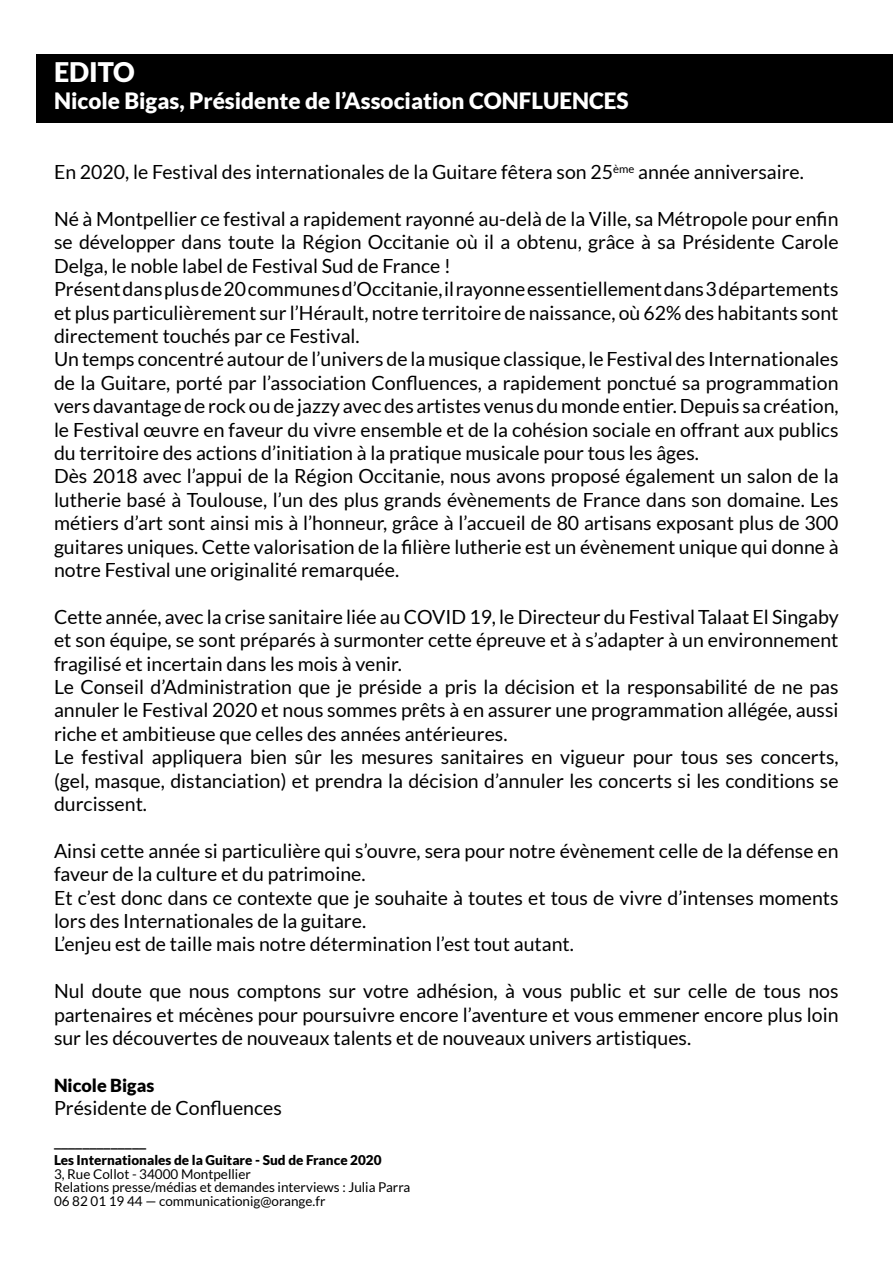
<style>
.page{position:relative;width:893px;height:1263px;background:#fff}
.page>*{position:absolute;margin:0;border:0;box-sizing:border-box;transform-origin:0 0}
.t1{font:900 27px "Lato";color:#fff}
.t2{font:900 22.5px "Lato";color:#fff}
.t3{font:19.5px/23.4px "Lato";color:#000}
.t4{font:18px "Lato";color:#000}
.t5{font:900 18px "Lato";color:#000}
.t6{font:13.5px/13.5px "Lato";color:#000}
.t7{font:900 13.5px "Lato";color:#000}
</style>
<div class="page">
<div style="left:36px;top:54px;width:857px;height:68px;background:#000"></div>
<h1 class="t1" style="left:54px;top:56px;width:82px">EDITO</h1>
<p class="t2" style="left:54px;top:87px;width:576px">Nicole Bigas, Présidente de l’Association CONFLUENCES</p>
<p class="t3" style="left:54px;top:160px;width:751px">En 2020, le Festival des internationales de la Guitare fêtera son 25<sup>ème</sup> année anniversaire.</p>
<p class="t3" style="left:54px;top:207px;width:786px">Né à Montpellier ce festival a rapidement rayonné au-delà de la Ville, sa Métropole pour enfin se développer dans toute la Région Occitanie où il a obtenu, grâce à sa Présidente Carole Delga, le noble label de Festival Sud de France !<br>Présent dans plus de 20 communes d’Occitanie, il rayonne essentiellement dans 3 départements et plus particulièrement sur l’Hérault, notre territoire de naissance, où 62% des habitants sont directement touchés par ce Festival.<br>Un temps concentré autour de l’univers de la musique classique, le Festival des Internationales de la Guitare, porté par l’association Confluences, a rapidement ponctué sa programmation vers davantage de rock ou de jazzy avec des artistes venus du monde entier. Depuis sa création, le Festival œuvre en faveur du vivre ensemble et de la cohésion sociale en offrant aux publics du territoire des actions d’initiation à la pratique musicale pour tous les âges.<br>Dès 2018 avec l’appui de la Région Occitanie, nous avons proposé également un salon de la lutherie basé à Toulouse, l’un des plus grands évènements de France dans son domaine. Les métiers d’art sont ainsi mis à l’honneur, grâce à l’accueil de 80 artisans exposant plus de 300 guitares uniques. Cette valorisation de la filière lutherie est un évènement unique qui donne à notre Festival une originalité remarquée.</p>
<p class="t3" style="left:54px;top:605px;width:786px">Cette année, avec la crise sanitaire liée au COVID 19, le Directeur du Festival Talaat El Singaby et son équipe, se sont préparés à surmonter cette épreuve et à s’adapter à un environnement fragilisé et incertain dans les mois à venir.<br>Le Conseil d’Administration que je préside a pris la décision et la responsabilité de ne pas annuler le Festival 2020 et nous sommes prêts à en assurer une programmation allégée, aussi riche et ambitieuse que celles des années antérieures.<br>Le festival appliquera bien sûr les mesures sanitaires en vigueur pour tous ses concerts, (gel, masque, distanciation) et prendra la décision d’annuler les concerts si les conditions se durcissent.</p>
<p class="t3" style="left:54px;top:839px;width:786px">Ainsi cette année si particulière qui s’ouvre, sera pour notre évènement celle de la défense en faveur de la culture et du patrimoine.<br>Et c’est donc dans ce contexte que je souhaite à toutes et tous de vivre d’intenses moments lors des Internationales de la guitare.<br>L’enjeu est de taille mais notre détermination l’est tout autant.</p>
<p class="t3" style="left:54px;top:979px;width:786px;text-align:justify">Nul doute que nous comptons sur votre adhésion, à vous public et sur celle de tous nos partenaires et mécènes pour poursuivre encore l’aventure et vous emmener encore plus loin sur les découvertes de nouveaux talents et de nouveaux univers artistiques.</p>
<p class="t5" style="left:54px;top:1075px;width:102px">Nicole Bigas</p>
<p class="t3" style="left:54px;top:1096px;width:229px">Présidente de Confluences</p>
<p class="t4" style="left:54px;top:1131px;width:94px">_____________</p>
<p class="t7" style="left:54px;top:1152px;width:329px">Les Internationales de la Guitare - Sud de France 2020</p>
<p class="t6" style="left:54px;top:1167px;width:358px">3, Rue Collot - 34000 Montpellier<br>Relations presse/médias et demandes interviews : Julia Parra<br>06 82 01 19 44 — communicationig@orange.fr</p>
</div>
